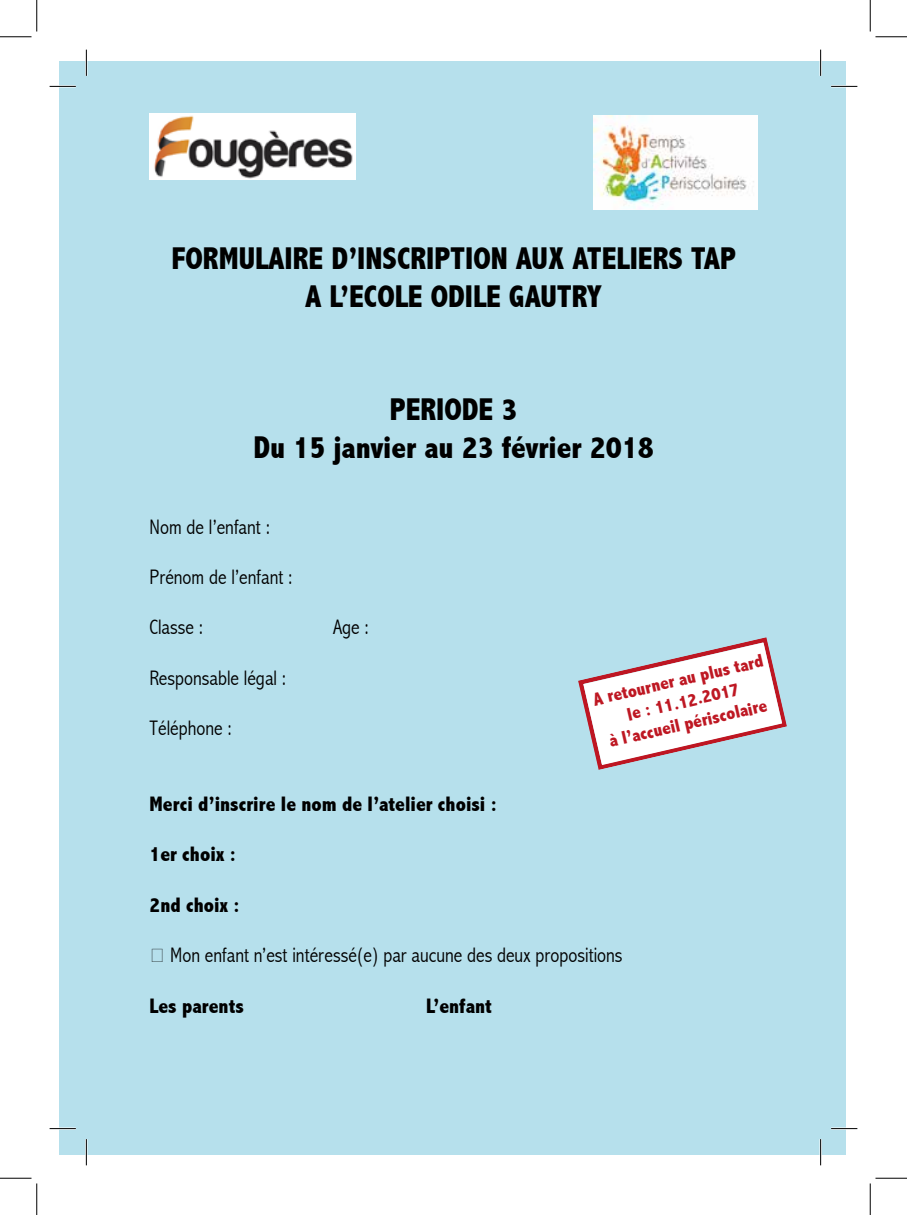
<style>
.page{position:relative;width:907px;height:1215px;background:#fff}
.page>*{position:absolute;margin:0;border:0;box-sizing:border-box;transform-origin:0 0}
.t1{font:800 condensed 31.5px/37.8px "Abadi";color:#000;text-align:center}
.t2{font:300 condensed 21px "Abadi";color:#000}
.t3{font:800 condensed 21px "Abadi";color:#000}
.t4{font:800 condensed 18.55px/22.2px "Abadi";color:#be1823;text-align:center}
</style>
<div class="page">
<div style="left:59px;top:62px;width:786px;height:1092px;background:#b6e0ec"></div>
<img style="left:150px;top:113px;width:205px;height:66px">
<img style="left:593px;top:116px;width:165px;height:93px">
<svg style="left:578px;top:637px;width:209px;height:133px"></svg>
<hr style="left:50px;top:85px;width:26px;height:2px;background:#fff">
<hr style="left:831px;top:85px;width:26px;height:2px;background:#fff">
<hr style="left:50px;top:1127px;width:26px;height:2px;background:#fff">
<hr style="left:831px;top:1127px;width:26px;height:2px;background:#fff">
<hr style="left:85px;top:50px;width:2px;height:26px;background:#fff">
<hr style="left:85px;top:1139px;width:2px;height:26px;background:#fff">
<hr style="left:819px;top:50px;width:3px;height:26px;background:#fff">
<hr style="left:819px;top:1139px;width:3px;height:26px;background:#fff">
<svg style="left:50px;top:86px;width:26px;height:1px"></svg>
<svg style="left:831px;top:86px;width:26px;height:1px"></svg>
<svg style="left:50px;top:1128px;width:26px;height:1px"></svg>
<svg style="left:831px;top:1128px;width:26px;height:1px"></svg>
<svg style="left:86px;top:50px;width:1px;height:26px"></svg>
<svg style="left:86px;top:1139px;width:1px;height:26px"></svg>
<svg style="left:820px;top:50px;width:1px;height:26px"></svg>
<svg style="left:820px;top:1139px;width:1px;height:26px"></svg>
<hr style="left:0;top:36px;width:32px;height:1px;background:#000">
<hr style="left:875px;top:36px;width:32px;height:1px;background:#000">
<hr style="left:0;top:1177px;width:32px;height:1px;background:#000">
<hr style="left:875px;top:1177px;width:32px;height:1px;background:#000">
<hr style="left:36px;top:0;width:1px;height:31px;background:#000">
<hr style="left:36px;top:1183px;width:1px;height:31px;background:#000">
<hr style="left:870px;top:0;width:1px;height:31px;background:#000">
<hr style="left:870px;top:1183px;width:1px;height:31px;background:#000">
<h1 class="t1" style="left:171px;top:239px;width:566px">FORMULAIRE D’INSCRIPTION AUX ATELIERS TAP<br>A L’ECOLE ODILE GAUTRY</h1>
<h1 class="t1" style="left:253px;top:391px;width:402px">PERIODE 3<br>Du 15 janvier au 23 février 2018</h1>
<p class="t2" style="left:150px;top:514px;width:122px">Nom de l’enfant :</p>
<p class="t2" style="left:150px;top:565px;width:145px">Prénom de l’enfant :</p>
<p class="t2" style="left:150px;top:615px;width:55px">Classe :</p>
<p class="t2" style="left:333px;top:615px;width:37px">Age :</p>
<p class="t2" style="left:150px;top:665px;width:138px">Responsable légal :</p>
<p class="t2" style="left:150px;top:716px;width:84px">Téléphone :</p>
<p class="t4" style="left:591px;top:688px;width:175px;rotate:-13deg">A retourner au plus tard le : 11.12.2017<br>à l’accueil périscolaire</p>
<p class="t3" style="left:150px;top:791px;width:349px">Merci d’inscrire le nom de l’atelier choisi :</p>
<p class="t3" style="left:150px;top:842px;width:88px">1er choix :</p>
<p class="t3" style="left:150px;top:892px;width:92px">2nd choix :</p>
<p class="t2" style="left:150px;top:943px;width:474px">□ Mon enfant n’est intéressé(e) par aucune des deux propositions</p>
<p class="t3" style="left:150px;top:993px;width:96px">Les parents</p>
<p class="t3" style="left:426px;top:993px;width:67px">L’enfant</p>
</div>
